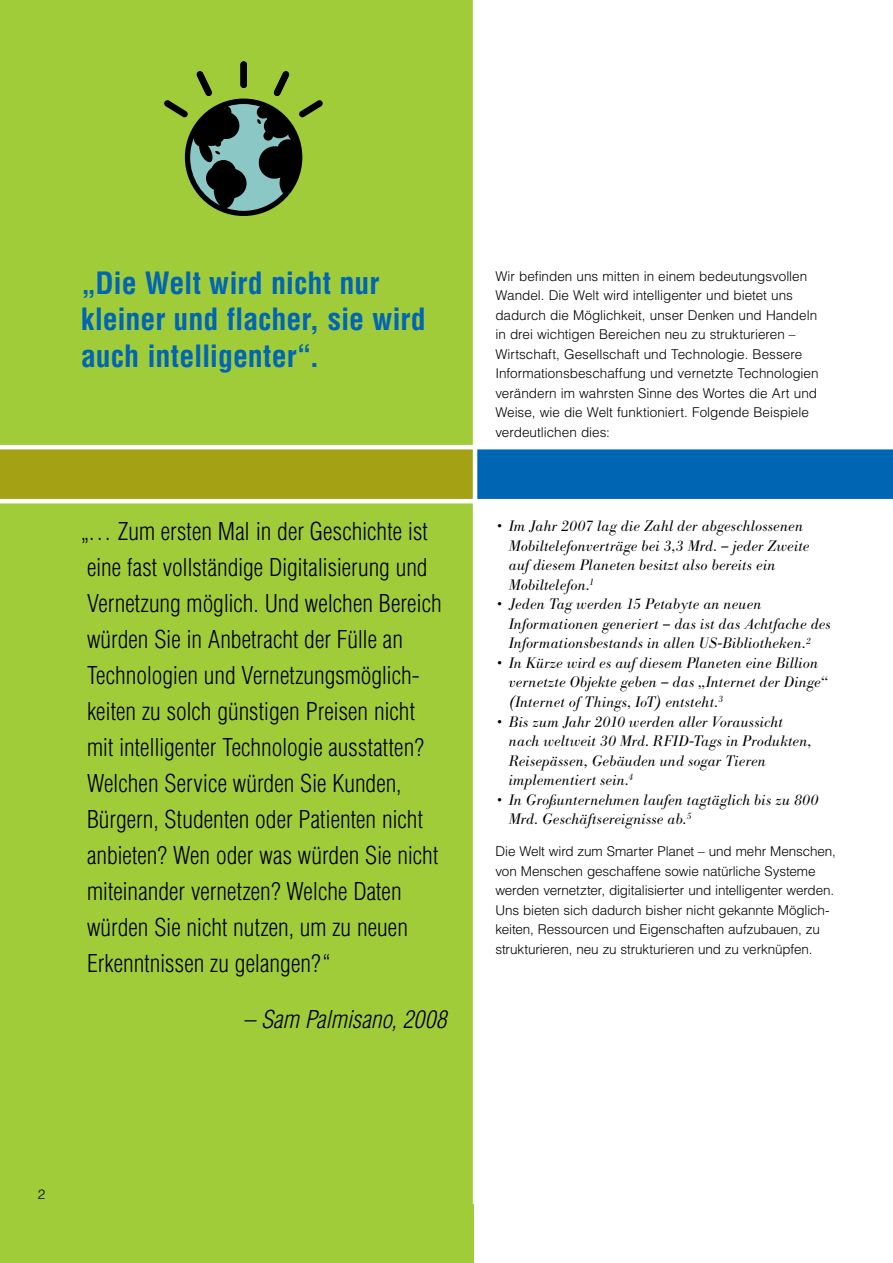
<style>
.page{position:relative;width:893px;height:1263px;background:#fff}
.page>*{position:absolute;margin:0;border:0;box-sizing:border-box;transform-origin:0 0}
.t1{font:700 condensed 30px/36.2px "Helvetica";letter-spacing:-.005em;color:#0065b2}
.t2{font:300 condensed 24px/36px "Helvetica";color:#000}
.t3{font:italic 300 condensed 24px "Helvetica";color:#000}
.t4{font:italic 300 15px/19.5px "Bodoni BE";letter-spacing:.015em;color:#000}
.t5{font:300 13.5px/19.5px "Helvetica";letter-spacing:-.005em;color:#000}
</style>
<div class="page">
<div style="left:0;top:0;width:473px;height:1263px;background:#a1cc3a"></div>
<div style="left:185px;top:99px;width:117px;height:117px;background:#000;border-radius:50%"></div>
<div style="left:240px;top:61px;width:7px;height:27px;background:#000;border-radius:3px"></div>
<svg style="left:299px;top:100px;width:24px;height:17px"></svg>
<svg style="left:164px;top:71px;width:127px;height:140px"></svg>
<div style="left:473px;top:447px;width:420px;height:54px;background:#0065b2"></div>
<div style="left:0;top:448px;width:473px;height:52px;background:#a5a115"></div>
<hr style="left:0;top:499px;width:893px;height:4px;background:#fff">
<hr style="left:0;top:445px;width:893px;height:4px;background:#fff">
<hr style="left:473px;top:0;width:4px;height:1204px;background:#fff">
<h1 class="t1" style="left:81px;top:265px;width:346px">„Die Welt wird nicht nur kleiner und flacher, sie wird auch intelligenter“.</h1>
<p class="t2" style="left:81px;top:513px;width:362px">„… Zum ersten Mal in der Geschichte ist eine fast vollständige Digitalisierung und Vernetzung möglich. Und welchen Bereich würden Sie in Anbetracht der Fülle an Technologien und Vernetzungsmöglich&shy;keiten zu solch günstigen Preisen nicht<br>mit intelligenter Technologie ausstatten?<br>Welchen Service würden Sie Kunden, Bürgern, Studenten oder Patienten nicht anbieten? Wen oder was würden Sie nicht miteinander vernetzen? Welche Daten würden Sie nicht nutzen, um zu neuen Erkenntnissen zu gelangen?“</p>
<h2 class="t3" style="left:243px;top:1004px;width:205px">– Sam Palmisano, 2008</h2>
<p class="t5" style="left:495px;top:266px;width:325px">Wir befinden uns mitten in einem bedeutungsvollen Wandel. Die Welt wird intelligenter und bietet uns dadurch die Möglichkeit, unser Denken und Handeln in drei wichtigen Bereichen neu zu strukturieren – Wirtschaft, Gesellschaft und Technologie. Bessere Informationsbeschaffung und vernetzte Technologien verändern im wahrsten Sinne des Wortes die Art und Weise, wie die Welt funktioniert. Folgende Beispiele verdeutlichen dies:</p>
<p class="t4" style="left:509px;top:517px;width:323px">Im Jahr 2007 lag die Zahl der abgeschlossenen Mobiltelefonverträge bei 3,3 Mrd. – jeder Zweite auf diesem Planeten besitzt also bereits ein Mobiltelefon.<sup>1<br></sup>Jeden Tag werden 15 Petabyte an neuen Informationen generiert – das ist das Achtfache des Informationsbestands in allen US-Bibliotheken.<sup>2<br></sup>In Kürze wird es auf diesem Planeten eine Billion vernetzte Objekte geben – das „Internet der Dinge“ (Internet of Things, IoT) entsteht.<sup>3<br></sup>Bis zum Jahr 2010 werden aller Voraussicht<br>nach weltweit 30 Mrd. RFID-Tags in Produkten, Reisepässen, Gebäuden und sogar Tieren implementiert sein.<sup>4<br></sup>In Großunternehmen laufen tagtäglich bis zu 800<br>Mrd. Geschäftsereignisse ab.<sup>5</sup></p>
<p class="t5" style="left:495px;top:841px;width:342px">Die Welt wird zum Smarter Planet – und mehr Menschen, von Menschen geschaffene sowie natürliche Systeme werden vernetzter, digitalisierter und intelligenter werden.<br>Uns bieten sich dadurch bisher nicht gekannte Möglich&shy;keiten, Ressourcen und Eigenschaften aufzubauen, zu strukturieren, neu zu strukturieren und zu verknüpfen.</p>
<p class="t4" style="left:497px;top:517px;width:6px">•</p>
<p class="t4" style="left:497px;top:595px;width:6px">•</p>
<p class="t4" style="left:497px;top:653px;width:6px">•</p>
<p class="t4" style="left:497px;top:712px;width:6px">•</p>
<p class="t4" style="left:497px;top:790px;width:6px">•</p>
</div>
